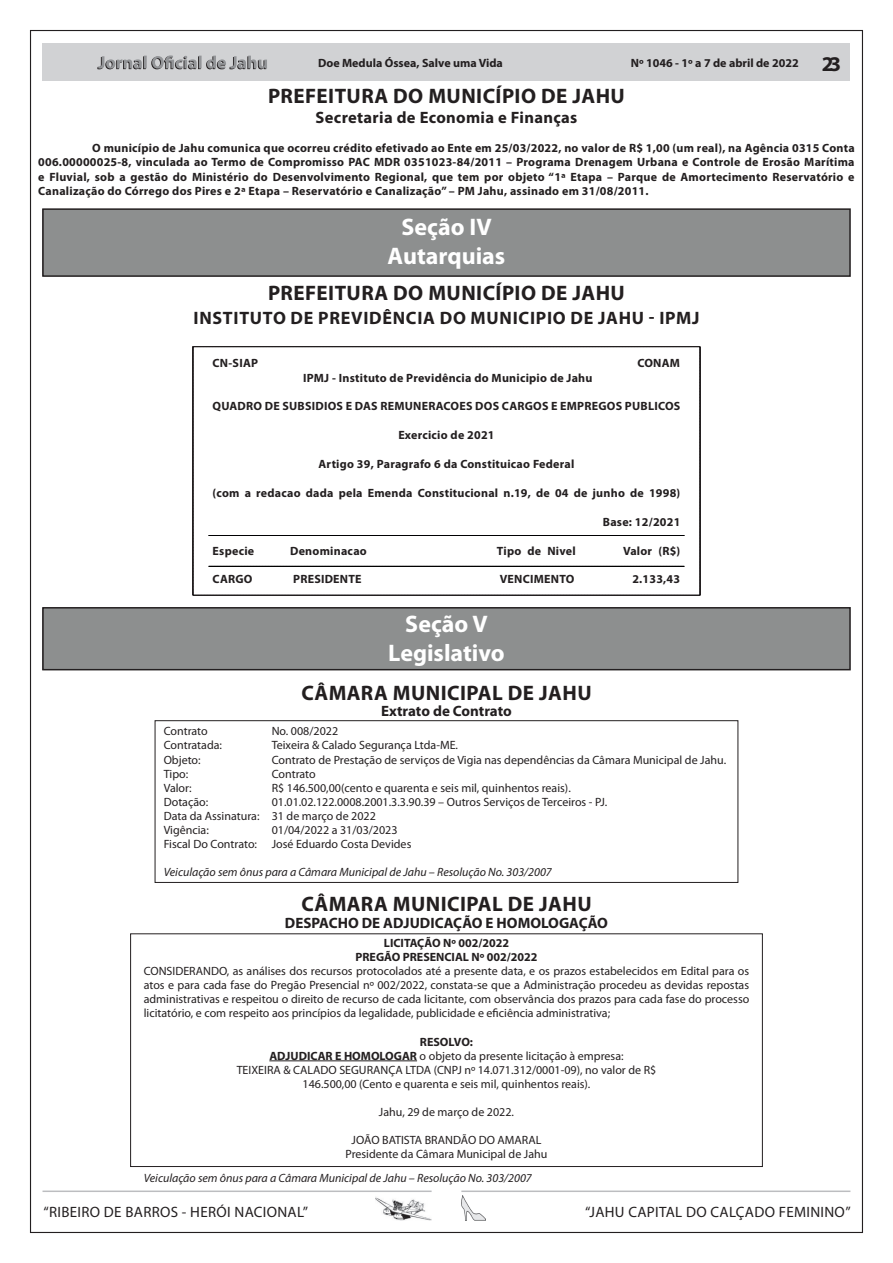
<style>
.page{position:relative;width:893px;height:1263px;background:#fff}
.page>*{position:absolute;margin:0;border:0;box-sizing:border-box;transform-origin:0 0}
.t1{font:700 24px/28.8px "Myriad Pro";color:#fff;text-align:center}
.t2{font:700 21px "Myriad Pro";letter-spacing:.02em;color:#231f20}
.t3{font:700 18px "Myriad Pro";letter-spacing:.04em;color:#231f20}
.t4{font:700 16.5px "Myriad Pro";letter-spacing:.02em;color:#231f20}
.t5{font:15px "Myriad Pro";letter-spacing:.02em;color:#231f20}
.t6{font:700 15px "Myriad Pro";color:#231f20}
.t7{font:12px/14.1px "Myriad Pro";color:#231f20}
.t8{font:700 12px/14.4px "Myriad Pro";letter-spacing:.02em;color:#231f20;text-align:justify}
.t9{font:italic 12px "Myriad Pro";color:#231f20}
.t10{font:700 12px/14.1px "Myriad Pro";color:#231f20;text-align:center}
.s1{font-size:21px}
.s2{font-weight:700}
</style>
<div class="page">
<img style="left:461px;top:1196px;width:25px;height:24px">
<hr style="left:461px;top:1190px;width:389px;height:2px;background:#bcbdc0">
<img style="left:375px;top:1197px;width:57px;height:23px">
<hr style="left:43px;top:1190px;width:389px;height:2px;background:#bcbdc0">
<div style="left:43px;top:43px;width:807px;height:37px;background:#d1d2d4"></div>
<svg style="left:97px;top:55px;width:170px;height:14px"></svg>
<div style="left:43px;top:209px;width:807px;height:67px;background:#8d8f8f"></div>
<div style="left:42px;top:208px;width:809px;height:69px;border:2px solid #231f20"></div>
<svg style="left:192px;top:346px;width:508px;height:250px"></svg>
<svg style="left:209px;top:535px;width:475px;height:1px"></svg>
<svg style="left:209px;top:566px;width:475px;height:1px"></svg>
<div style="left:43px;top:608px;width:807px;height:62px;background:#8d8f8f"></div>
<div style="left:42px;top:607px;width:809px;height:63px;border:2px solid #231f20"></div>
<hr style="left:269px;top:1060px;width:148px;height:1px;background:#231f20">
<div style="left:155px;top:720px;width:583px;height:163px;border:1px solid #231f20"></div>
<div style="left:130px;top:933px;width:633px;height:234px;border:1px solid #231f20"></div>
<p class="t10" style="left:318px;top:56px;width:186px">Doe Medula Óssea, Salve uma Vida</p>
<p class="t10" style="left:631px;top:55px;width:212px">Nº 1046 - 1º a 7 de abril de 2022 <span class="s1">23</span></p>
<h2 class="t2" style="left:268px;top:82px;width:358px">PREFEITURA DO MUNICÍPIO DE JAHU</h2>
<h3 class="t4" style="left:316px;top:107px;width:263px">Secretaria de Economia e Finanças</h3>
<p class="t8" style="left:38px;top:140px;width:818px;text-indent:54px">O município de Jahu comunica que ocorreu crédito efetivado ao Ente em 25/03/2022, no valor de R$ 1,00 (um real), na Agência 0315 Conta 006.00000025-8, vinculada ao Termo de Compromisso PAC MDR 0351023-84/2011 – Programa Drenagem Urbana e Controle de Erosão Marítima e Fluvial, sob a gestão do Ministério do Desenvolvimento Regional, que tem por objeto “1ª Etapa – Parque de Amortecimento Reservatório e Canalização do Córrego dos Pires e 2ª Etapa – Reservatório e Canalização” – PM Jahu, assinado em 31/08/2011.</p>
<h1 class="t1" style="left:388px;top:212px;width:119px">Seção IV<br>Autarquias</h1>
<h3 class="t3" style="left:193px;top:306px;width:507px">INSTITUTO DE PREVIDÊNCIA DO MUNICIPIO DE JAHU - IPMJ</h3>
<h2 class="t2" style="left:268px;top:279px;width:358px">PREFEITURA DO MUNICÍPIO DE JAHU</h2>
<p class="t8" style="left:213px;top:356px;width:47px">CN-SIAP</p>
<p class="t8" style="left:637px;top:356px;width:44px">CONAM</p>
<p class="t8" style="left:303px;top:370px;width:291px">IPMJ - Instituto de Previdência do Municipio de Jahu</p>
<p class="t8" style="left:213px;top:399px;width:469px">QUADRO DE SUBSIDIOS E DAS REMUNERACOES DOS CARGOS E EMPREGOS PUBLICOS</p>
<p class="t8" style="left:398px;top:428px;width:98px">Exercicio de 2021</p>
<p class="t8" style="left:319px;top:456px;width:257px">Artigo 39, Paragrafo 6 da Constituicao Federal</p>
<p class="t8" style="left:213px;top:485px;width:469px">(com a redacao dada pela Emenda Constitucional n.19, de 04 de junho de 1998)</p>
<p class="t8" style="left:603px;top:514px;width:79px">Base: 12/2021</p>
<p class="t8" style="left:213px;top:543px;width:43px">Especie</p>
<p class="t8" style="left:290px;top:543px;width:78px">Denominacao</p>
<p class="t8" style="left:497px;top:543px;width:80px">Tipo de Nivel</p>
<p class="t8" style="left:623px;top:543px;width:59px">Valor (R$)</p>
<p class="t8" style="left:213px;top:572px;width:41px">CARGO</p>
<p class="t8" style="left:293px;top:572px;width:70px">PRESIDENTE</p>
<p class="t8" style="left:500px;top:572px;width:76px">VENCIMENTO</p>
<p class="t8" style="left:632px;top:572px;width:49px">2.133,43</p>
<h1 class="t1" style="left:388px;top:609px;width:118px">Seção V<br>Legislativo</h1>
<p class="t6" style="left:381px;top:701px;width:132px">Extrato de Contrato</p>
<h2 class="t2" style="left:301px;top:679px;width:292px">CÂMARA MUNICIPAL DE JAHU</h2>
<p class="t7" style="left:164px;top:724px;width:46px">Contrato</p>
<p class="t7" style="left:272px;top:724px;width:68px">No. 008/2022</p>
<p class="t7" style="left:164px;top:738px;width:60px">Contratada:</p>
<p class="t7" style="left:272px;top:738px;width:188px">Teixeira &amp; Calado Segurança Ltda-ME.</p>
<p class="t7" style="left:164px;top:752px;width:38px">Objeto:</p>
<p class="t7" style="left:272px;top:752px;width:456px">Contrato de Prestação de serviços de Vigia nas dependências da Câmara Municipal de Jahu.</p>
<p class="t7" style="left:164px;top:766px;width:26px">Tipo:</p>
<p class="t7" style="left:272px;top:766px;width:46px">Contrato</p>
<p class="t7" style="left:164px;top:780px;width:30px">Valor:</p>
<p class="t7" style="left:272px;top:780px;width:301px">R$ 146.500,00(cento e quarenta e seis mil, quinhentos reais).</p>
<p class="t7" style="left:164px;top:795px;width:46px">Dotação:</p>
<p class="t7" style="left:164px;top:795px;width:445px;text-indent:108px">01.01.02.122.0008.2001.3.3.90.39 – Outros Serviços de Terceiros - PJ.<br>Data da Assinatura: 31 de março de 2022<br>Vigência:</p>
<p class="t7" style="left:164px;top:823px;width:249px;text-indent:108px">01/04/2022 a 31/03/2023<br>Fiscal Do Contrato: José Eduardo Costa Devides</p>
<p class="t9" style="left:164px;top:865px;width:390px">Veiculação sem ônus para a Câmara Municipal de Jahu – Resolução No. 303/2007</p>
<h2 class="t2" style="left:301px;top:890px;width:292px">CÂMARA MUNICIPAL DE JAHU</h2>
<p class="t6" style="left:285px;top:913px;width:325px">DESPACHO DE ADJUDICAÇÃO E HOMOLOGAÇÃO</p>
<p class="t10" style="left:356px;top:935px;width:183px">LICITAÇÃO Nº 002/2022<br>PREGÃO PRESENCIAL Nº 002/2022</p>
<p class="t7" style="left:144px;top:964px;width:607px;text-align:justify">CONSIDERANDO, as análises dos recursos protocolados até a presente data, e os prazos estabelecidos em Edital para os atos e para cada fase do Pregão Presencial nº 002/2022, constata-se que a Administração procedeu as devidas repostas administrativas e respeitou o direito de recurso de cada licitante, com observância dos prazos para cada fase do processo licitatório, e com respeito aos princípios da legalidade, publicidade e eficiência administrativa;</p>
<p class="t7" style="left:237px;top:1034px;width:421px;text-align:center"><span class="s2">RESOLVO:<br>ADJUDICAR E HOMOLOGAR</span> o objeto da presente licitação à empresa:<br>TEIXEIRA &amp; CALADO SEGURANÇA LTDA (CNPJ nº 14.071.312/0001-09), no valor de R$ 146.500,00 (Cento e quarenta e seis mil, quinhentos reais).</p>
<p class="t7" style="left:379px;top:1105px;width:137px">Jahu, 29 de março de 2022.</p>
<p class="t7" style="left:346px;top:1133px;width:203px;text-align:center">JOÃO BATISTA BRANDÃO DO AMARAL<br>Presidente da Câmara Municipal de Jahu</p>
<p class="t9" style="left:144px;top:1170px;width:390px">Veiculação sem ônus para a Câmara Municipal de Jahu – Resolução No. 303/2007</p>
<p class="t5" style="left:44px;top:1202px;width:266px">“RIBEIRO DE BARROS - HERÓI NACIONAL”</p>
<p class="t5" style="left:585px;top:1202px;width:267px">“JAHU CAPITAL DO CALÇADO FEMININO”</p>
</div>
